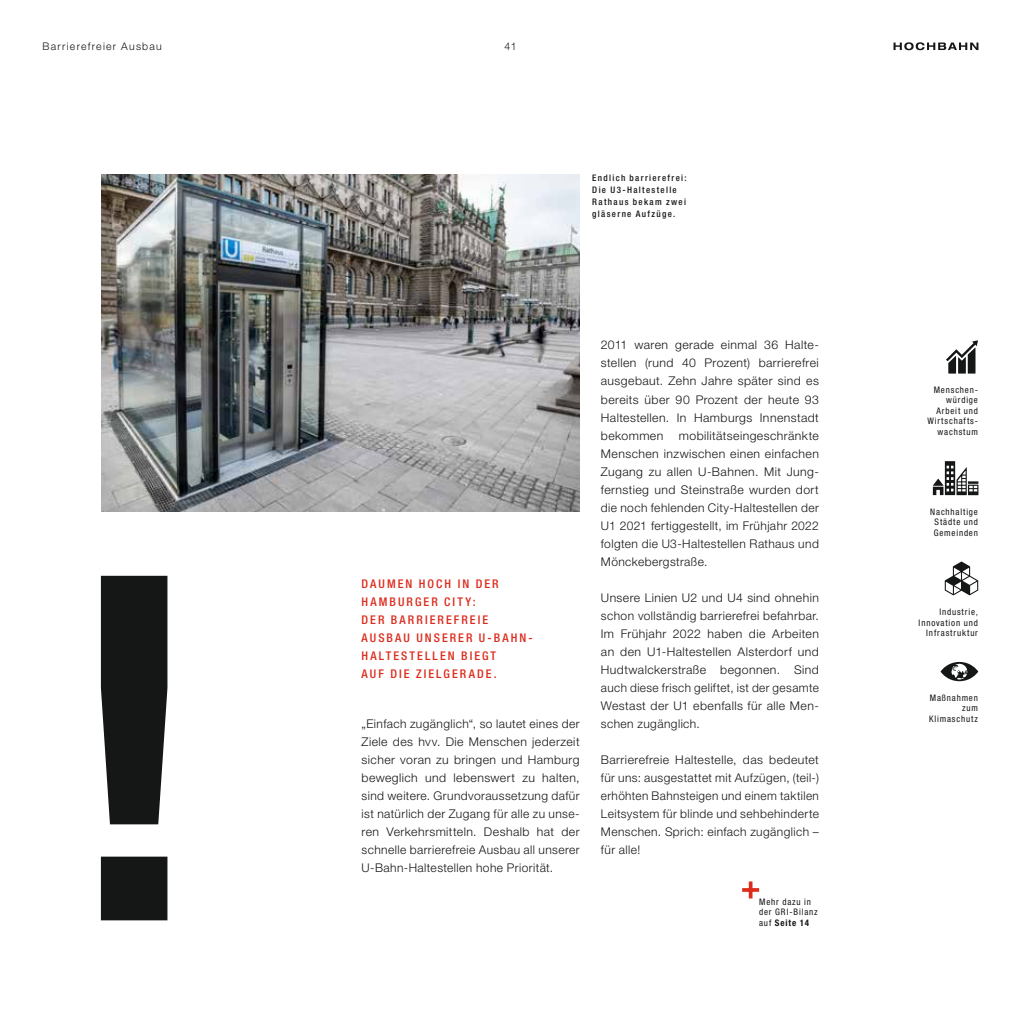
<style>
.page{position:relative;width:1021px;height:1021px;background:#fff}
.page>*{position:absolute;margin:0;border:0;box-sizing:border-box;transform-origin:0 0}
.t1{font:700 condensed 482.25px "Helvetica Neue LT Pro";color:#151616}
.t2{font:300 12px/18px "Helvetica Neue LT Pro";letter-spacing:.035em;color:#151616;text-align:justify}
.t3{font:500 condensed 12px/18px "Helvetica Neue LT Pro";letter-spacing:.17em;color:#dd2b1c}
.t4{font:300 10.5px "Helvetica Neue LT Pro";letter-spacing:.12em;color:#151616}
.t5{font:condensed 9px/10.5px "Helvetica Neue LT Pro";letter-spacing:.09em;color:#151616;text-align:right}
.t6{font:500 condensed 9px/12px "Helvetica Neue LT Pro";letter-spacing:.145em;color:#151616}
.s1{font-weight:700}
</style>
<div class="page">
<svg style="left:742px;top:881px;width:18px;height:18px"></svg>
<img style="left:101px;top:174px;width:478px;height:338px">
<svg style="left:946px;top:340px;width:31px;height:33px"></svg>
<svg style="left:944px;top:561px;width:34px;height:34px"></svg>
<svg style="left:940px;top:662px;width:38px;height:19px"></svg>
<svg style="left:932px;top:461px;width:46px;height:34px"></svg>
<svg style="left:893px;top:42px;width:85px;height:8px"></svg>
<p class="t4" style="left:43px;top:40px;width:121px">Barrierefreier Ausbau</p>
<p class="t4" style="left:504px;top:40px;width:14px">41</p>
<h1 class="t1" style="left:63px;top:460px;width:144px">!</h1>
<p class="t6" style="left:592px;top:171px;width:96px">Endlich barrierefrei:<br>Die U3-Haltestelle<br>Rathaus bekam zwei gläserne Aufzüge.</p>
<p class="t3" style="left:361px;top:575px;width:173px">DAUMEN HOCH IN DER<br>HAMBURGER CITY:<br>DER BARRIEREFREIE<br>AUSBAU UNSERER U-BAHN-<br>HALTESTELLEN BIEGT<br>AUF DIE ZIELGERADE.</p>
<p class="t2" style="left:361px;top:714px;width:219px">„Einfach zugänglich“, so lautet eines der Ziele des hvv. Die Menschen jederzeit sicher voran zu bringen und Hamburg beweglich und lebenswert zu halten, sind weitere. Grundvoraussetzung dafür ist natürlich der Zugang für alle zu unse&shy;ren Verkehrsmitteln. Deshalb hat der schnelle barrierefreie Ausbau all unserer U-Bahn-Haltestellen hohe Priorität.</p>
<p class="t2" style="left:601px;top:336px;width:219px">2011 waren gerade einmal 36 Halte&shy;stellen (rund 40 Prozent) barrierefrei ausgebaut. Zehn Jahre später sind es bereits über 90 Prozent der heute 93<br>Haltestellen. In Hamburgs Innenstadt bekommen</p>
<p class="t2" style="left:601px;top:426px;width:219px;text-indent:78px">mobilitätseingeschränkte Menschen inzwischen einen einfachen Zugang zu allen U-Bahnen. Mit Jung&shy;fernstieg und Steinstraße wurden dort die noch fehlenden City-Haltestellen der U1 2021 fertiggestellt, im Frühjahr 2022 folgten die U3-Haltestellen Rathaus und Mönckebergstraße.</p>
<p class="t2" style="left:601px;top:588px;width:219px">Unsere Linien U2 und U4 sind ohnehin schon vollständig barrierefrei befahrbar.<br>Im Frühjahr 2022 haben die Arbeiten an den U1-Haltestellen Alsterdorf und Hudtwalckerstraße begonnen. Sind auch diese frisch geliftet, ist der gesamte Westast der U1 ebenfalls für alle Men&shy;schen zugänglich.</p>
<p class="t2" style="left:601px;top:750px;width:219px">Barrierefreie Haltestelle, das bedeutet für uns: ausgestattet mit Aufzügen, (teil-) erhöhten Bahnsteigen und einem taktilen Leitsystem für blinde und sehbehinderte Menschen. Sprich: einfach zugänglich – für alle!</p>
<p class="t5" style="left:759px;top:896px;width:60px;text-align:left">Mehr dazu in der GRI-Bilanz auf <span class="s1">Seite 14</span></p>
<p class="t5" style="left:927px;top:384px;width:52px">Menschen&shy;würdige<br>Arbeit und<br>Wirtschafts&shy;wachstum</p>
<p class="t5" style="left:930px;top:506px;width:49px;text-align:center">Nachhaltige<br>Städte und<br>Gemeinden</p>
<p class="t5" style="left:918px;top:606px;width:61px">Industrie,<br>Innovation und<br>Infrastruktur</p>
<p class="t5" style="left:929px;top:692px;width:50px">Maßnahmen zum<br>Klimaschutz</p>
</div>
